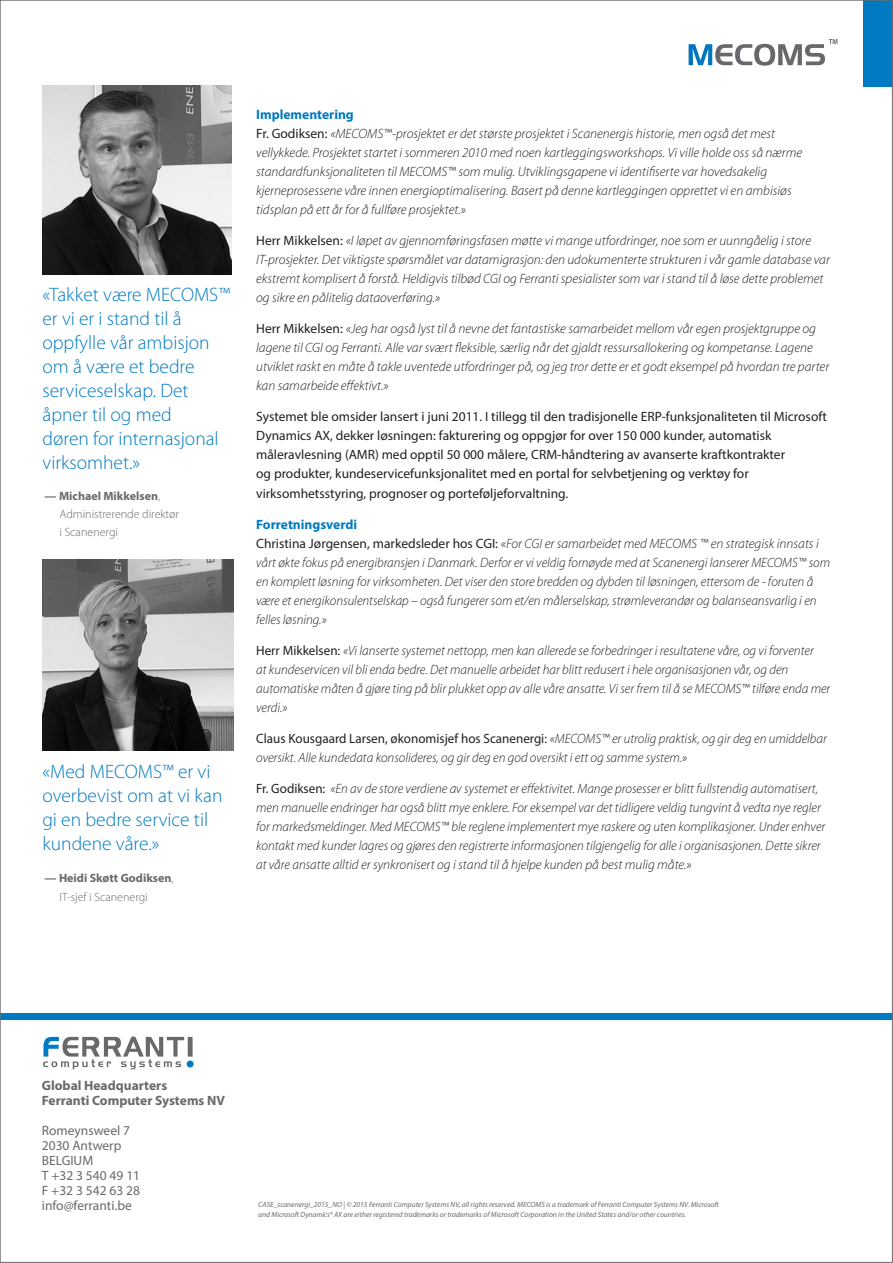
<style>
.page{position:relative;width:893px;height:1263px;background:#fff}
.page>*{position:absolute;margin:0;border:0;box-sizing:border-box;transform-origin:0 0}
.testimonial_big{font:300 19.5px/24px "Myriad Pro";color:#007ac2}
.running_text{font:italic 300 13.5px/19px "Myriad Pro";color:#231f20}
.running_text-2{font:13.5px/19px "Myriad Pro";color:#231f20}
.Adresses{font:13.5px "Myriad Pro";color:#69696c}
.Adresses-2{font:700 13.5px "Myriad Pro";color:#69696c}
.header_blue{font:700 13.5px "Myriad Pro";color:#007ac2}
.testimonial_speaker{font:300 12px/18px "Myriad Pro";color:#69696c}
.testimonial_speaker-2{font:700 12px/19.5px "Myriad Pro";color:#69696c}
.Small_Print{font:italic 7.5px/10.5px "Myriad Pro";color:#69696c}
.s1{font-weight:700}
.s2{font-weight:300}
.s3{font-weight:400;font-style:normal}
</style>
<div class="page">
<svg style="left:689px;top:39px;width:149px;height:27px"></svg>
<div style="left:863px;top:0;width:30px;height:87px;background:#007ac2"></div>
<svg style="left:43px;top:1036px;width:150px;height:33px"></svg>
<div style="left:0;top:1013px;width:893px;height:6px;background:#007ac2"></div>
<img style="left:43px;top:85px;width:189px;height:189px">
<img style="left:43px;top:560px;width:191px;height:191px">
<p class="testimonial_big" style="left:43px;top:282px;width:189px">«Takket være MECOMS™ er vi er i stand til å oppfylle vår ambisjon om å være et bedre serviceselskap. Det åpner til og med<br>døren for internasjonal virksomhet.»</p>
<p class="testimonial_speaker" style="left:60px;top:487px;width:121px;text-indent:-15px"><span class="s1">— Michael Mikkelsen</span>,<br>Administrerende direktør i Scanenergi</p>
<p class="testimonial_big" style="left:43px;top:759px;width:182px">«Med MECOMS™ er vi overbevist om at vi kan gi en bedre service til kundene våre.»</p>
<p class="testimonial_speaker-2" style="left:60px;top:867px;width:116px;text-indent:-15px">— Heidi Skøtt Godiksen<span class="s2">,<br>IT-sjef i Scanenergi</span></p>
<p class="header_blue" style="left:256px;top:105px;width:99px">Implementering</p>
<p class="running_text" style="left:256px;top:123px;width:547px"><span class="s3">Fr. Godiksen:</span> «MECOMS™-prosjektet er det største prosjektet i Scanenergis historie, men også det mest vellykkede. Prosjektet startet i sommeren 2010 med noen kartleggingsworkshops. Vi ville holde oss så nærme standardfunksjonaliteten til MECOMS™ som mulig. Utviklingsgapene vi identifiserte var hovedsakelig kjerneprosessene våre innen energioptimalisering. Basert på denne kartleggingen opprettet vi en ambisiøs tidsplan på ett år for å fullføre prosjektet.»</p>
<p class="running_text" style="left:256px;top:231px;width:575px"><span class="s3">Herr Mikkelsen:</span> «I løpet av gjennomføringsfasen møtte vi mange utfordringer, noe som er uunngåelig i store IT-prosjekter. Det viktigste spørsmålet var datamigrasjon: den udokumenterte strukturen i vår gamle database var ekstremt komplisert å forstå. Heldigvis tilbød CGI og Ferranti spesialister som var i stand til å løse dette problemet og sikre en pålitelig dataoverføring.»</p>
<p class="running_text" style="left:256px;top:319px;width:574px"><span class="s3">Herr Mikkelsen:</span> «Jeg har også lyst til å nevne det fantastiske samarbeidet mellom vår egen prosjektgruppe og lagene til CGI og Ferranti. Alle var svært fleksible, særlig når det gjaldt ressursallokering og kompetanse. Lagene utviklet raskt en måte å takle uventede utfordringer på, og jeg tror dette er et godt eksempel på hvordan tre parter kan samarbeide effektivt.»</p>
<p class="running_text-2" style="left:256px;top:407px;width:572px">Systemet ble omsider lansert i juni 2011. I tillegg til den tradisjonelle ERP-funksjonaliteten til Microsoft Dynamics AX, dekker løsningen: fakturering og oppgjør for over 150 000 kunder, automatisk måleravlesning (AMR) med opptil 50 000 målere, CRM-håndtering av avanserte kraftkontrakter<br>og produkter, kundeservicefunksjonalitet med en portal for selvbetjening og verktøy for virksomhetsstyring, prognoser og porteføljeforvaltning.</p>
<p class="header_blue" style="left:256px;top:515px;width:102px">Forretningsverdi</p>
<p class="running_text" style="left:256px;top:533px;width:575px"><span class="s3">Christina Jørgensen, markedsleder hos CGI:</span> «For CGI er samarbeidet med MECOMS ™ en strategisk innsats i vårt økte fokus på energibransjen i Danmark. Derfor er vi veldig fornøyde med at Scanenergi lanserer MECOMS™ som en komplett løsning for virksomheten. Det viser den store bredden og dybden til løsningen, ettersom de - foruten å være et energikonsulentselskap – også fungerer som et/en målerselskap, strømleverandør og balanseansvarlig i en felles løsning.»</p>
<p class="running_text" style="left:256px;top:641px;width:576px"><span class="s3">Herr Mikkelsen:</span> «Vi lanserte systemet nettopp, men kan allerede se forbedringer i resultatene våre, og vi forventer<br>at kundeservicen vil bli enda bedre. Det manuelle arbeidet har blitt redusert i hele organisasjonen vår, og den automatiske måten å gjøre ting på blir plukket opp av alle våre ansatte. Vi ser frem til å se MECOMS™ tilføre enda mer verdi.»</p>
<p class="running_text" style="left:256px;top:729px;width:572px"><span class="s3">Claus Kousgaard Larsen, økonomisjef hos Scanenergi:</span> «MECOMS™ er utrolig praktisk, og gir deg en umiddelbar oversikt. Alle kundedata konsolideres, og gir deg en god oversikt i ett og samme system.»</p>
<p class="running_text" style="left:256px;top:779px;width:571px"><span class="s3">Fr. Godiksen:</span> «En av de store verdiene av systemet er effektivitet. Mange prosesser er blitt fullstendig automatisert, men manuelle endringer har også blitt mye enklere. For eksempel var det tidligere veldig tungvint å vedta nye regler for markedsmeldinger. Med MECOMS™ ble reglene implementert mye raskere og uten komplikasjoner. Under enhver kontakt med kunder lagres og gjøres den registrerte informasjonen tilgjengelig for alle i organisasjonen. Dette sikrer at våre ansatte alltid er synkronisert og i stand til å hjelpe kunden på best mulig måte.»</p>
<p class="Adresses-2" style="left:42px;top:1077px;width:127px">Global Headquarters</p>
<p class="Adresses-2" style="left:42px;top:1092px;width:185px">Ferranti Computer Systems NV</p>
<p class="Adresses" style="left:42px;top:1122px;width:90px">Romeynsweel 7</p>
<p class="Adresses" style="left:42px;top:1137px;width:81px">2030 Antwerp</p>
<p class="Adresses" style="left:42px;top:1152px;width:53px">BELGIUM</p>
<p class="Adresses" style="left:42px;top:1167px;width:100px">T +32 3 540 49 11</p>
<p class="Adresses" style="left:42px;top:1182px;width:100px">F +32 3 542 63 28</p>
<p class="Adresses" style="left:42px;top:1197px;width:91px">info@ferranti.be</p>
<p class="Small_Print" style="left:258px;top:1199px;width:462px">CASE_scanenergi_2015_NO | © 2015 Ferranti Computer Systems NV, all rights reserved. MECOMS is a trademark of Ferranti Computer Systems NV. Microsoft and Microsoft Dynamics® AX are either registered trademarks or trademarks of Microsoft Corporation in the United States and/or other countries.</p>
</div>
